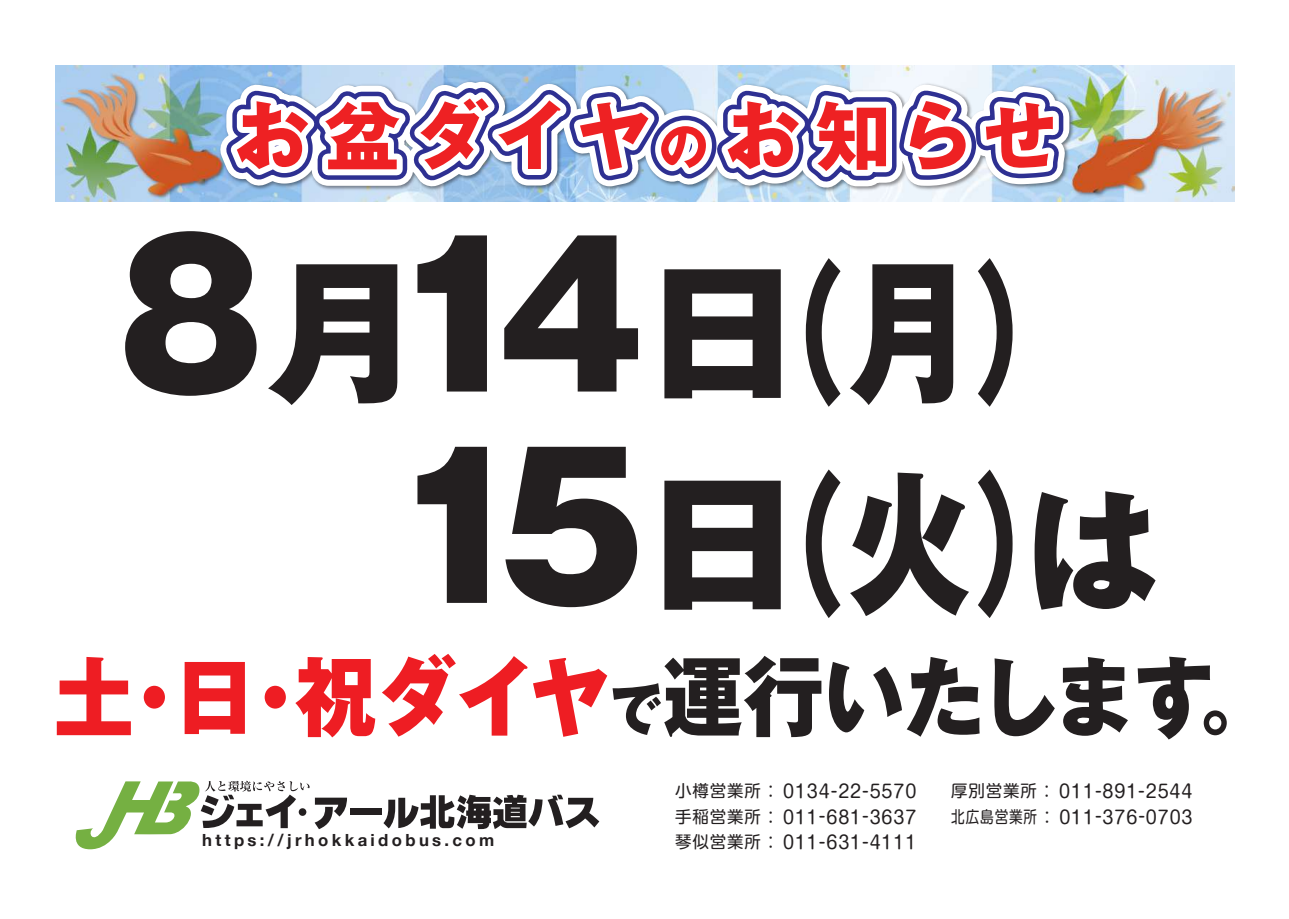
<style>
.page{position:relative;width:1289px;height:919px;background:#fff}
.page>*{position:absolute;margin:0;border:0;box-sizing:border-box;transform-origin:0 0}
.t1{font:155.4px/211.2px "Gothic MB101 hea";color:#231f20}
.t2{font:86.85px "Gothic MB101 hea";color:#ee1d23;scale:.93 1}
.t3{font:18px/25.5px "Shin M Go";letter-spacing:.05em;color:#231f20;text-align:justify}
.t4{font:700 16.8px "Helvetica Neue";letter-spacing:.2em;color:#231f20}
.s1{font-size:194.1px}
.s2{font-size:135.9px}
.s3{font-size:57.15px;color:#231f20}
.s4{color:#231f20}
.s5{font-size:16.5px}
</style>
<div class="page">
<img style="left:56px;top:65px;width:1177px;height:136px">
<svg style="left:195px;top:65px;width:896px;height:137px"></svg>
<div style="left:350px;top:808px;width:32px;height:6px;background:#231f20"></div>
<svg style="left:383px;top:794px;width:216px;height:35px"></svg>
<svg style="left:75px;top:780px;width:272px;height:69px"></svg>
<h1 class="t1" style="left:389px;top:208px;width:772px;text-indent:-272px"><span class="s1">8</span>月<span class="s1">14</span>日（月）<br><span class="s1">15</span>日（火）<span class="s2">は</span></h1>
<h2 class="t2" style="left:54px;top:632px;width:1319px">土・日・祝ダイヤ<span class="s3">で</span><span class="s4">運行いたします。</span></h2>
<p class="t4" style="left:202px;top:826px;width:293px">https://jrhokkaidobus.com</p>
<p class="t3" style="left:675px;top:776px;width:243px"><span class="s5">小樽営業所</span>： 0134-22-5570<span class="s5">手稲営業所</span>： 011-681-3637<span class="s5">琴似営業所</span>： 011-631-4111</p>
<p class="t3" style="left:951px;top:776px;width:243px"><span class="s5">厚別営業所</span>： 011-891-2544<span class="s5">北広島営業所</span>： 011-376-0703</p>
</div>
